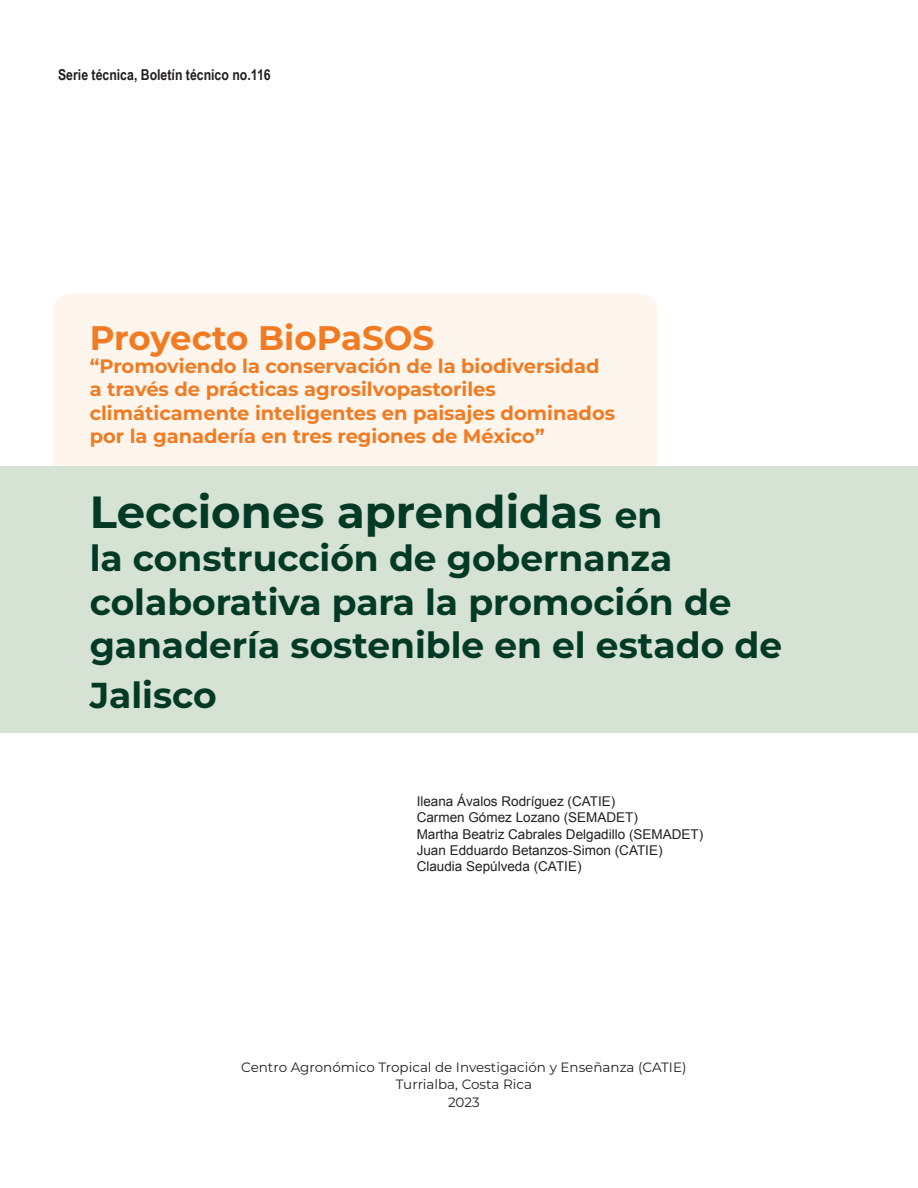
<style>
.page{position:relative;width:918px;height:1188px;background:#fff}
.page>*{position:absolute;margin:0;border:0;box-sizing:border-box;transform-origin:0 0}
.t1{font:700 45px "Montserrat";color:#023a25}
.t2{font:700 36px/43.2px "Montserrat";color:#023a25}
.t3{font:700 34.05px "Montserrat";color:#f17b22}
.t4{font:700 19.5px/23.4px "Montserrat";color:#f17b22}
.Bullets_Factores{font:700 15px "Arial Narrow";color:#231f20}
.t5{font:13.5px "Arial";color:#231f20}
.t6{font:13.5px "Montserrat";color:#231f20}
.s1{font-size:36px}
</style>
<div class="page">
<div style="left:53px;top:294px;width:605px;height:221px;background:#fef5ed;border-radius:18px"></div>
<div style="left:0;top:467px;width:918px;height:266px;background:#d6e2d3"></div>
<p class="Bullets_Factores" style="left:58px;top:63px;width:214px">Serie técnica, Boletín técnico no.116</p>
<p class="t3" style="left:90px;top:315px;width:346px">Proyecto BioPaSOS</p>
<p class="t4" style="left:90px;top:354px;width:511px">“Promoviendo la conservación de la biodiversidad</p>
<p class="t4" style="left:90px;top:377px;width:527px">a través de prácticas agrosilvopastoriles climáticamente inteligentes en paisajes dominados por la ganadería en tres regiones de México”</p>
<p class="t1" style="left:90px;top:482px;width:574px">Lecciones aprendidas <span class="s1">en</span></p>
<p class="t2" style="left:90px;top:536px;width:694px">la construcción de gobernanza colaborativa para la promoción de ganadería sostenible en el estado de</p>
<p class="t2" style="left:90px;top:673px;width:129px">Jalisco</p>
<p class="t5" style="left:417px;top:793px;width:200px">Ileana Ávalos Rodríguez (CATIE)</p>
<p class="t5" style="left:417px;top:809px;width:223px">Carmen Gómez Lozano (SEMADET)</p>
<p class="t5" style="left:417px;top:825px;width:288px">Martha Beatriz Cabrales Delgadillo (SEMADET)</p>
<p class="t5" style="left:417px;top:841px;width:247px">Juan Edduardo Betanzos-Simon (CATIE)</p>
<p class="t5" style="left:417px;top:857px;width:166px">Claudia Sepúlveda (CATIE)</p>
<p class="t6" style="left:241px;top:1058px;width:447px">Centro Agronómico Tropical de Investigación y Enseñanza (CATIE)</p>
<p class="t6" style="left:396px;top:1075px;width:138px">Turrialba, Costa Rica</p>
<p class="t6" style="left:448px;top:1093px;width:33px">2023</p>
</div>
